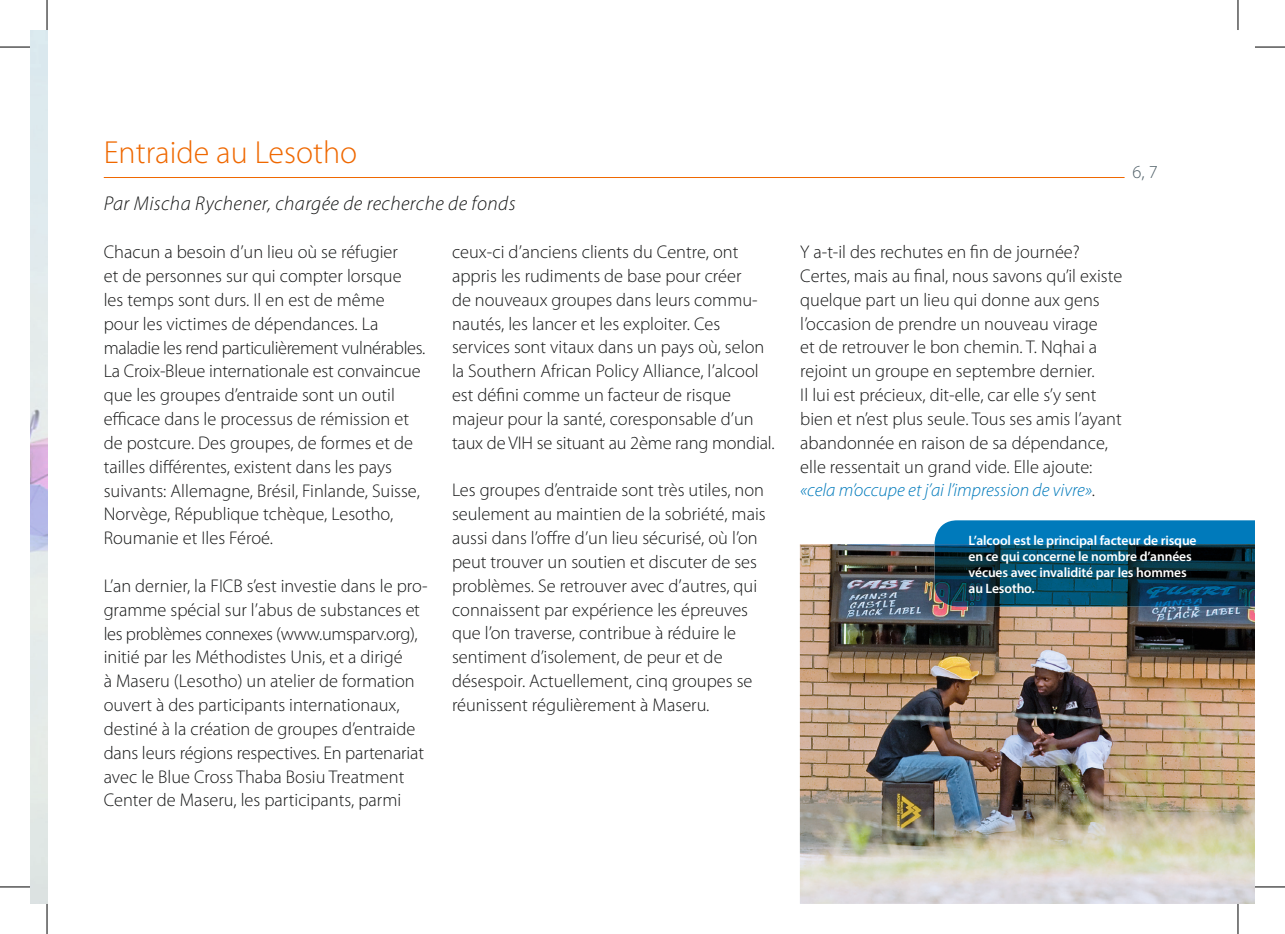
<style>
.page{position:relative;width:1285px;height:934px;background:#fff}
.page>*{position:absolute;margin:0;border:0;box-sizing:border-box;transform-origin:0 0}
.t1{font:300 32px "Myriad Pro";color:#ef6800}
.t2{font:italic 300 20px "Myriad Pro";letter-spacing:.02em;color:#151616}
.t3{font:300 18.4px/23.8px "Myriad Pro";color:#151616}
.t4{font:300 18.4px "Myriad Pro";color:#4e5e66}
.t5{font:600 13.6px/16px "Myriad Pro";letter-spacing:-.01em;color:#fff}
.s1{font-style:italic;color:#007abb}
</style>
<div class="page">
<img style="left:30px;top:30px;width:17px;height:873px">
<hr style="left:104px;top:177px;width:1020px;height:1px;background:#ef6800">
<img style="left:800px;top:544px;width:455px;height:359px">
<div style="left:934px;top:520px;width:321px;height:24px;background:#007abb"></div>
<img style="left:934px;top:544px;width:321px;height:62px">
<hr style="left:0;top:47px;width:30px;height:1px;background:#000">
<hr style="left:1255px;top:47px;width:30px;height:1px;background:#000">
<hr style="left:0;top:886px;width:30px;height:1px;background:#000">
<hr style="left:1255px;top:886px;width:30px;height:1px;background:#000">
<hr style="left:47px;top:0;width:1px;height:30px;background:#000">
<hr style="left:47px;top:903px;width:1px;height:30px;background:#000">
<hr style="left:1237px;top:0;width:1px;height:30px;background:#000">
<hr style="left:1237px;top:903px;width:1px;height:30px;background:#000">
<h1 class="t1" style="left:104px;top:133px;width:255px">Entraide au Lesotho</h1>
<p class="t2" style="left:104px;top:192px;width:413px">Par Mischa Rychener, chargée de recherche de fonds</p>
<p class="t3" style="left:104px;top:240px;width:323px">Chacun a besoin d’un lieu où se réfugier<br>et de personnes sur qui compter lorsque les temps sont durs. Il en est de même<br>pour les victimes de dépendances. La maladie les rend particulièrement vulnérables.<br>La Croix-Bleue internationale est convaincue que les groupes d’entraide sont un outil efficace dans le processus de rémission et de postcure. Des groupes, de formes et de tailles différentes, existent dans les pays suivants: Allemagne, Brésil, Finlande, Suisse, Norvège, République tchèque, Lesotho, Roumanie et Iles Féroé.</p>
<p class="t3" style="left:104px;top:573px;width:325px">L’an dernier, la FICB s’est investie dans le pro&shy;gramme spécial sur l’abus de substances et les problèmes connexes (www.umsparv.org), initié par les Méthodistes Unis, et a dirigé<br>à Maseru (Lesotho) un atelier de formation ouvert à des participants internationaux, destiné à la création de groupes d’entraide dans leurs régions respectives. En partenariat avec le Blue Cross Thaba Bosiu Treatment Center de Maseru, les participants, parmi</p>
<p class="t3" style="left:452px;top:240px;width:324px">ceux-ci d’anciens clients du Centre, ont appris les rudiments de base pour créer<br>de nouveaux groupes dans leurs commu&shy;nautés, les lancer et les exploiter. Ces services sont vitaux dans un pays où, selon la Southern African Policy Alliance, l’alcool est défini comme un facteur de risque majeur pour la santé, coresponsable d’un taux de VIH se situant au 2ème rang mondial.</p>
<p class="t3" style="left:452px;top:478px;width:315px">Les groupes d’entraide sont très utiles, non seulement au maintien de la sobriété, mais aussi dans l’offre d’un lieu sécurisé, où l’on peut trouver un soutien et discuter de ses problèmes. Se retrouver avec d’autres, qui connaissent par expérience les épreuves que l’on traverse, contribue à réduire le sentiment d’isolement, de peur et de désespoir. Actuellement, cinq groupes se réunissent régulièrement à Maseru.</p>
<p class="t4" style="left:1132px;top:161px;width:27px">6, 7</p>
<p class="t3" style="left:800px;top:240px;width:323px">Y a-t-il des rechutes en fin de journée?<br>Certes, mais au final, nous savons qu’il existe quelque part un lieu qui donne aux gens l’occasion de prendre un nouveau virage<br>et de retrouver le bon chemin. T. Nqhai a rejoint un groupe en septembre dernier.<br>Il lui est précieux, dit-elle, car elle s’y sent bien et n’est plus seule. Tous ses amis l’ayant abandonnée en raison de sa dépendance, elle ressentait un grand vide. Elle ajoute: <span class="s1">«cela m’occupe et j’ai l’impression de vivre»</span>.</p>
<p class="t5" style="left:968px;top:531px;width:229px">L’alcool est le principal facteur de risque en ce qui concerne le nombre d’années vécues avec invalidité par les hommes au Lesotho.</p>
</div>
